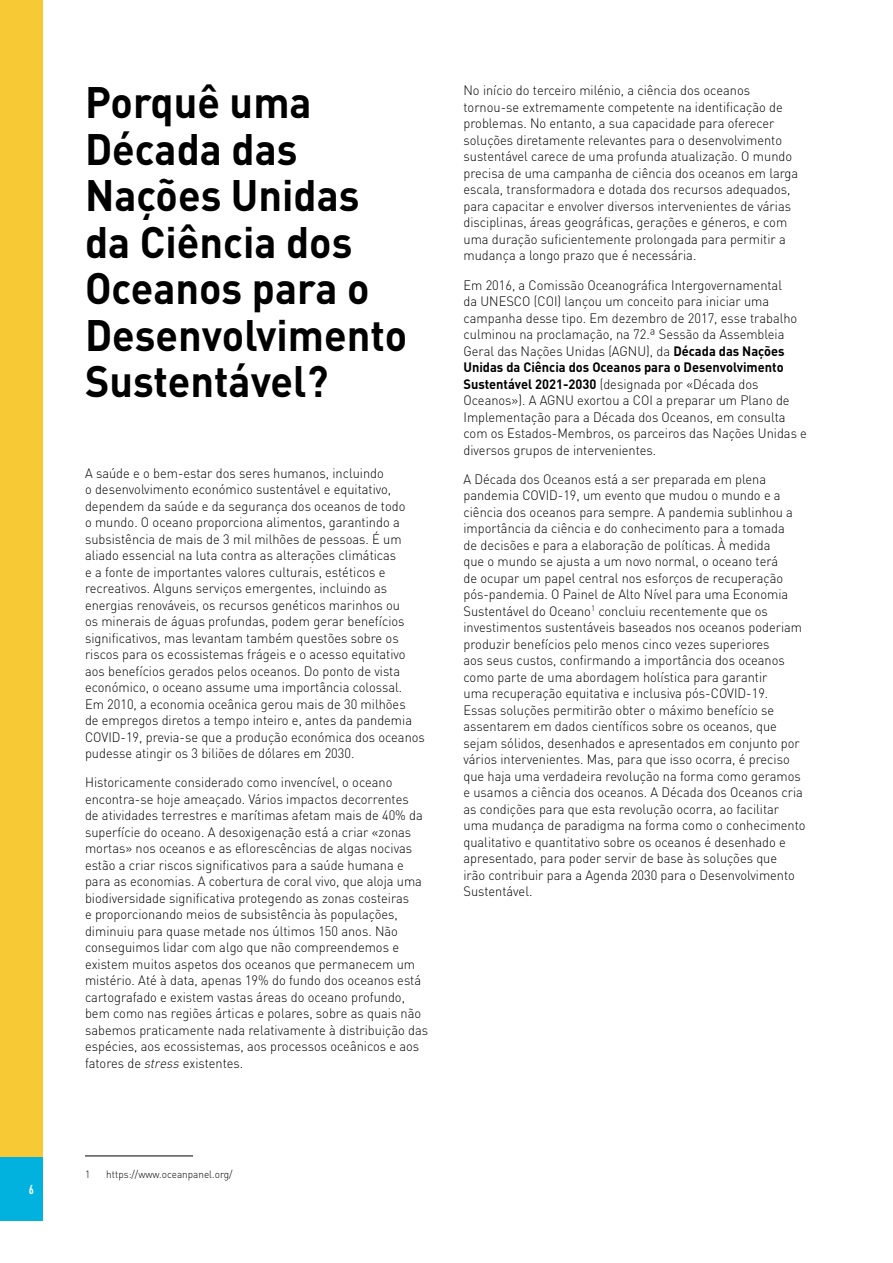
<style>
.page{position:relative;width:893px;height:1263px;background:#fff}
.page>*{position:absolute;margin:0;border:0;box-sizing:border-box;transform-origin:0 0}
.t1{font:700 43.5px/46.5px "DINOT";color:#000;scale:.95 1}
.t2{font:300 13.5px/16.5px "DINOT";color:#000;scale:.95 1}
.t3{font:500 condensed 13.5px "DIN Next LT Pro";color:#fff;scale:.95 1}
.t4{font:300 10.5px "DINOT";color:#000;scale:.95 1}
.s1{font-family:"DIN";font-style:italic}
.s2{font-weight:700}
</style>
<div class="page">
<hr style="left:85px;top:1156px;width:108px;height:1px;background:#000">
<div style="left:0;top:0;width:43px;height:1220px;background:#f7c935"></div>
<div style="left:0;top:1157px;width:43px;height:63px;background:#00b2dd"></div>
<p class="t3" style="left:29px;top:1181px;width:7px">6</p>
<h1 class="t1" style="left:85px;top:78px;width:341px">Porquê uma<br>Década das<br>Nações Unidas da Ciência dos<br>Oceanos para o<br>Desenvolvimento<br>Sustentável?</h1>
<p class="t2" style="left:85px;top:464px;width:359px">A saúde e o bem-estar dos seres humanos, incluindo<br>o desenvolvimento económico sustentável e equitativo, dependem da saúde e da segurança dos oceanos de todo<br>o mundo. O oceano proporciona alimentos, garantindo a subsistência de mais de 3 mil milhões de pessoas. É um aliado essencial na luta contra as alterações climáticas<br>e a fonte de importantes valores culturais, estéticos e recreativos. Alguns serviços emergentes, incluindo as energias renováveis, os recursos genéticos marinhos ou<br>os minerais de águas profundas, podem gerar benefícios significativos, mas levantam também questões sobre os riscos para os ecossistemas frágeis e o acesso equitativo aos benefícios gerados pelos oceanos. Do ponto de vista económico, o oceano assume uma importância colossal.<br>Em 2010, a economia oceânica gerou mais de 30 milhões<br>de empregos diretos a tempo inteiro e, antes da pandemia COVID-19, previa-se que a produção económica dos oceanos pudesse atingir os 3 biliões de dólares em 2030.</p>
<p class="t2" style="left:85px;top:774px;width:363px">Historicamente considerado como invencível, o oceano encontra-se hoje ameaçado. Vários impactos decorrentes<br>de atividades terrestres e marítimas afetam mais de 40% da superfície do oceano. A desoxigenação está a criar «zonas mortas» nos oceanos e as eflorescências de algas nocivas estão a criar riscos significativos para a saúde humana e para as economias. A cobertura de coral vivo, que aloja uma biodiversidade significativa protegendo as zonas costeiras<br>e proporcionando meios de subsistência às populações, diminuiu para quase metade nos últimos 150 anos. Não conseguimos lidar com algo que não compreendemos e existem muitos aspetos dos oceanos que permanecem um mistério. Até à data, apenas 19% do fundo dos oceanos está cartografado e existem vastas áreas do oceano profundo, bem como nas regiões árticas e polares, sobre as quais não sabemos praticamente nada relativamente à distribuição das espécies, aos ecossistemas, aos processos oceânicos e aos fatores de <span class="s1">stress</span> existentes.</p>
<p class="t2" style="left:463px;top:82px;width:354px">No início do terceiro milénio, a ciência dos oceanos tornou-se extremamente competente na identificação de problemas. No entanto, a sua capacidade para oferecer soluções diretamente relevantes para o desenvolvimento sustentável carece de uma profunda atualização. O mundo precisa de uma campanha de ciência dos oceanos em larga escala, transformadora e dotada dos recursos adequados, para capacitar e envolver diversos intervenientes de várias disciplinas, áreas geográficas, gerações e géneros, e com uma duração suficientemente prolongada para permitir a mudança a longo prazo que é necessária.</p>
<p class="t2" style="left:463px;top:276px;width:363px">Em 2016, a Comissão Oceanográfica Intergovernamental<br>da UNESCO (COI) lançou um conceito para iniciar uma campanha desse tipo. Em dezembro de 2017, esse trabalho culminou na proclamação, na 72.ª Sessão da Assembleia Geral das Nações Unidas (AGNU), da <span class="s2">Década das Nações Unidas da Ciência dos Oceanos para o Desenvolvimento Sustentável 2021-2030</span> (designada por «Década dos Oceanos»). A AGNU exortou a COI a preparar um Plano de Implementação para a Década dos Oceanos, em consulta com os Estados-Membros, os parceiros das Nações Unidas e diversos grupos de intervenientes.</p>
<p class="t2" style="left:463px;top:470px;width:362px">A Década dos Oceanos está a ser preparada em plena pandemia COVID-19, um evento que mudou o mundo e a ciência dos oceanos para sempre. A pandemia sublinhou a importância da ciência e do conhecimento para a tomada<br>de decisões e para a elaboração de políticas. À medida<br>que o mundo se ajusta a um novo normal, o oceano terá<br>de ocupar um papel central nos esforços de recuperação pós-pandemia. O Painel de Alto Nível para uma Economia Sustentável do Oceano<sup>1</sup> concluiu recentemente que os investimentos sustentáveis baseados nos oceanos poderiam produzir benefícios pelo menos cinco vezes superiores<br>aos seus custos, confirmando a importância dos oceanos como parte de uma abordagem holística para garantir<br>uma recuperação equitativa e inclusiva pós-COVID-19.<br>Essas soluções permitirão obter o máximo benefício se assentarem em dados científicos sobre os oceanos, que sejam sólidos, desenhados e apresentados em conjunto por vários intervenientes. Mas, para que isso ocorra, é preciso que haja uma verdadeira revolução na forma como geramos e usamos a ciência dos oceanos. A Década dos Oceanos cria as condições para que esta revolução ocorra, ao facilitar uma mudança de paradigma na forma como o conhecimento qualitativo e quantitativo sobre os oceanos é desenhado e apresentado, para poder servir de base às soluções que<br>irão contribuir para a Agenda 2030 para o Desenvolvimento Sustentável.</p>
<p class="t4" style="left:85px;top:1167px;width:7px">1</p>
<p class="t4" style="left:106px;top:1167px;width:134px">https://www.oceanpanel.org/</p>
</div>
